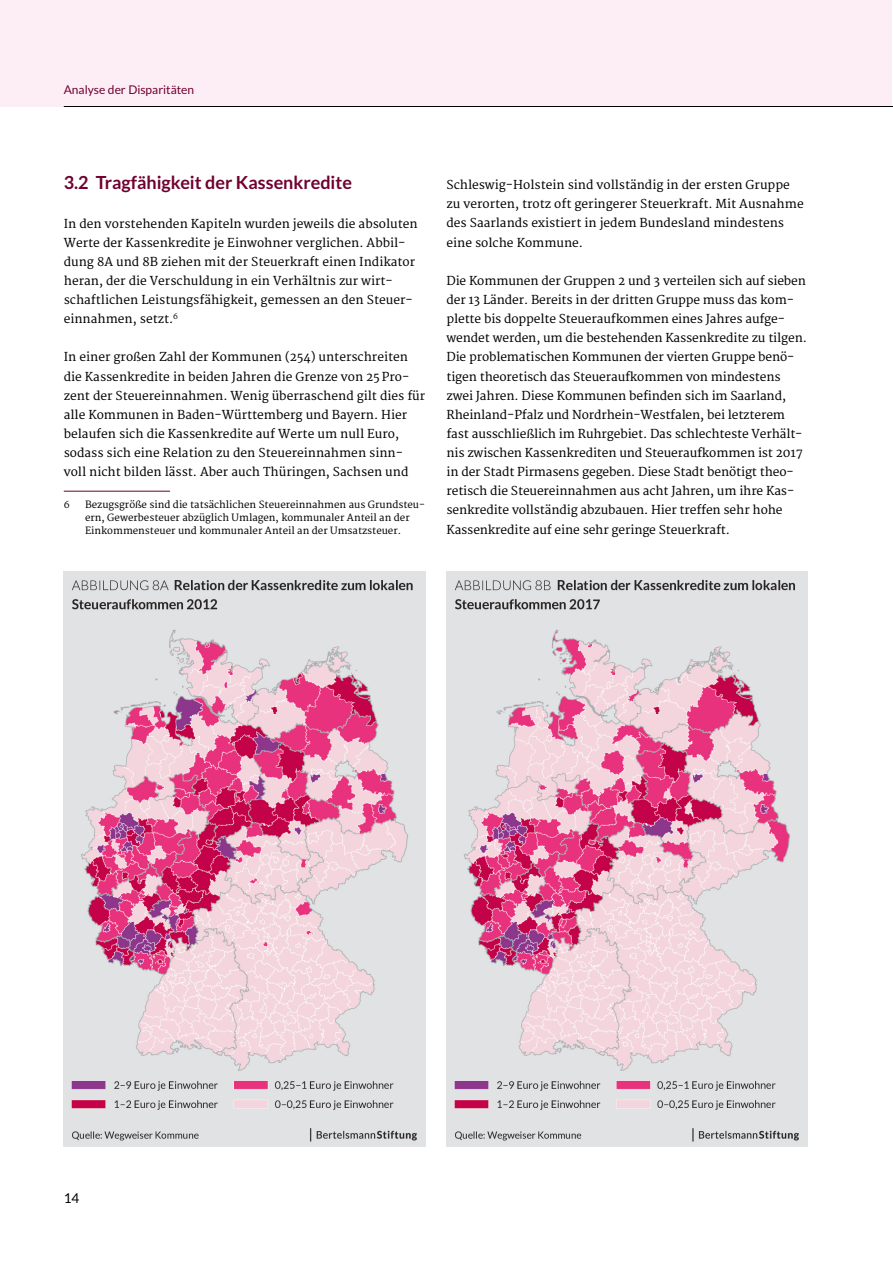
<style>
.page{position:relative;width:893px;height:1263px;background:#fff}
.page>*{position:absolute;margin:0;border:0;box-sizing:border-box;transform-origin:0 0}
.t1{font:700 18px "Lato";color:#700030}
.t2{font:13.5px "Lato";color:#000}
.t3{font:12px/19.2px "Merriweather";color:#000}
.t4{font:12px "Lato";color:#700030}
.t5{font:9.75px/12.8px "Merriweather";color:#000}
</style>
<div class="page">
<div style="left:0;top:0;width:892px;height:106px;background:#fdeef6"></div>
<hr style="left:64px;top:106px;width:829px;height:1px;background:#000">
<hr style="left:64px;top:491px;width:106px;height:1px;background:#700030">
<img style="left:446px;top:572px;width:362px;height:574px">
<img style="left:64px;top:572px;width:361px;height:574px">
<p class="t4" style="left:64px;top:83px;width:132px">Analyse der Disparitäten</p>
<h1 class="t1" style="left:64px;top:172px;width:290px">3.2 Tragfähigkeit der Kassenkredite</h1>
<p class="t3" style="left:64px;top:214px;width:355px">In den vorstehenden Kapiteln wurden jeweils die absoluten Werte der Kassenkredite je Einwohner verglichen. Abbil&shy;dung 8A und 8B ziehen mit der Steuerkraft einen Indikator heran, der die Verschuldung in ein Verhältnis zur wirt&shy;schaftlichen Leistungsfähigkeit, gemessen an den Steuer&shy;einnahmen, setzt.<sup>6</sup></p>
<p class="t3" style="left:64px;top:348px;width:363px">In einer großen Zahl der Kommunen (254) unterschreiten die Kassenkredite in beiden Jahren die Grenze von 25 Pro&shy;zent der Steuereinnahmen. Wenig überraschend gilt dies für alle Kommunen in Baden-Württemberg und Bayern. Hier belaufen sich die Kassenkredite auf Werte um null Euro, sodass sich eine Relation zu den Steuereinnahmen sinn&shy;voll nicht bilden lässt. Aber auch Thüringen, Sachsen und</p>
<p class="t5" style="left:64px;top:499px;width:7px">6</p>
<p class="t5" style="left:85px;top:499px;width:341px">Bezugsgröße sind die tatsächlichen Steuereinnahmen aus Grundsteu&shy;ern, Gewerbesteuer abzüglich Umlagen, kommunaler Anteil an der<br>Einkommensteuer und kommunaler Anteil an der Umsatzsteuer.</p>
<p class="t3" style="left:446px;top:176px;width:359px">Schleswig-Holstein sind vollständig in der ersten Gruppe zu verorten, trotz oft geringerer Steuerkraft. Mit Ausnahme des Saarlands existiert in jedem Bundesland mindestens eine solche Kommune.</p>
<p class="t3" style="left:446px;top:272px;width:362px">Die Kommunen der Gruppen 2 und 3 verteilen sich auf sieben der 13 Länder. Bereits in der dritten Gruppe muss das kom&shy;plette bis doppelte Steueraufkommen eines Jahres aufge&shy;wendet werden, um die bestehenden Kassenkredite zu tilgen.<br>Die problematischen Kommunen der vierten Gruppe benö&shy;tigen theoretisch das Steueraufkommen von mindestens zwei Jahren. Diese Kommunen befinden sich im Saarland, Rheinland-Pfalz und Nordrhein-Westfalen, bei letzterem fast ausschließlich im Ruhrgebiet. Das schlechteste Verhält&shy;nis zwischen Kassenkrediten und Steueraufkommen ist 2017 in der Stadt Pirmasens gegeben. Diese Stadt benötigt theo&shy;retisch die Steuereinnahmen aus acht Jahren, um ihre Kas&shy;senkredite vollständig abzubauen. Hier treffen sehr hohe Kassenkredite auf eine sehr geringe Steuerkraft.</p>
<p class="t2" style="left:64px;top:1191px;width:17px">14</p>
</div>
